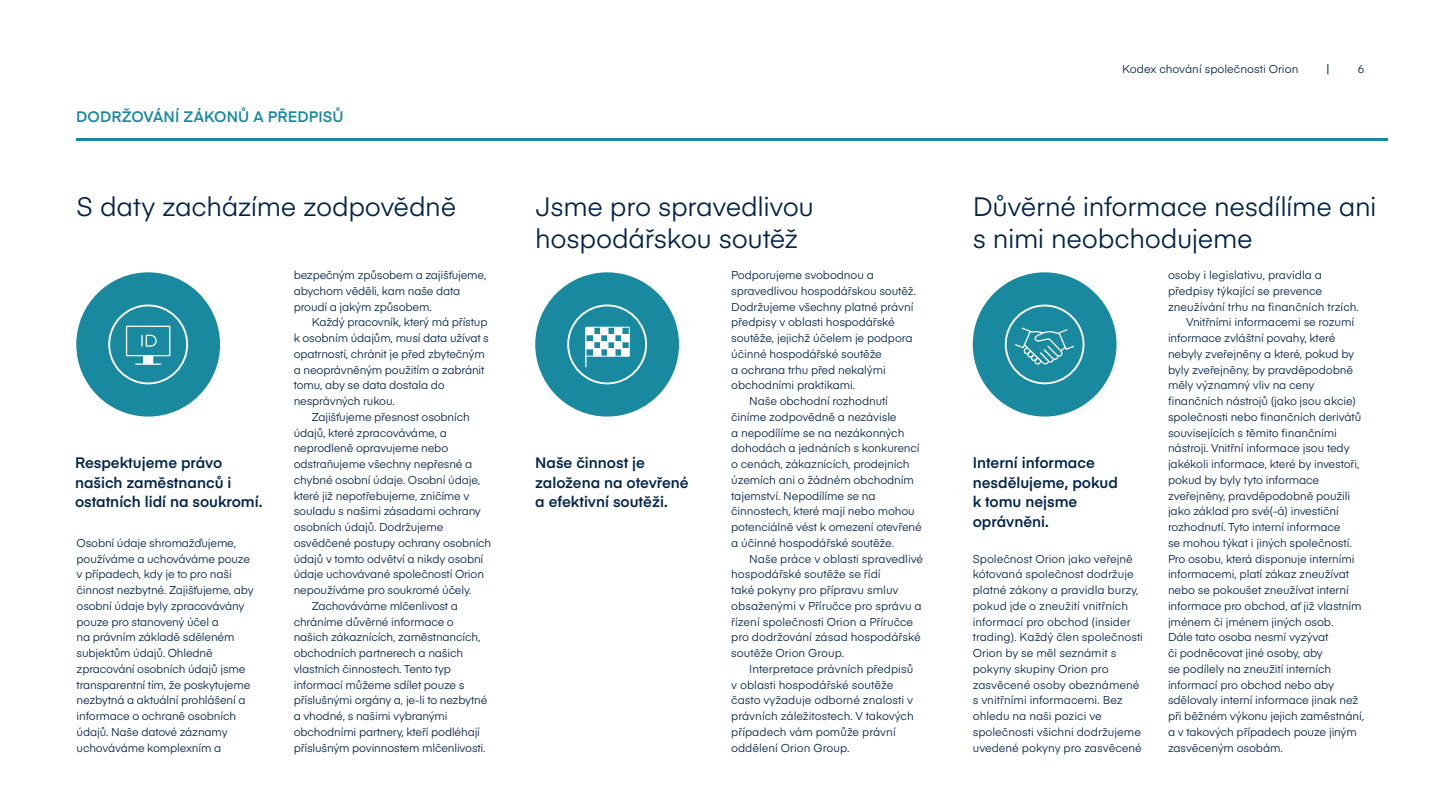
<style>
.page{position:relative;width:1440px;height:810px;background:#fff}
.page>*{position:absolute;margin:0;border:0;box-sizing:border-box;transform-origin:0 0}
.h1_subsub_blue{font:26.25px/32.2px "Eina 03";letter-spacing:-.01em;color:#00234a}
.ingressi{font:600 15px/19.5px "Eina 03";color:#00234a}
.h1_sub{font:600 15px "Eina 03";letter-spacing:.005em;color:#19899f}
.Leipis_indent{font:11.25px/15.8px "Eina 03";letter-spacing:-.01em;color:#00234a}
.Leipis{font:11.25px/15.8px "Eina 03";letter-spacing:-.01em;color:#00234a}
</style>
<div class="page">
<div style="left:76px;top:272px;width:144px;height:145px;background:#19899f;border-radius:50%"></div>
<div style="left:108px;top:305px;width:80px;height:79px;border:2px solid #fff;border-radius:50%"></div>
<div style="left:126px;top:326px;width:44px;height:30px;border:1px solid #fff"></div>
<div style="left:144px;top:356px;width:9px;height:7px;background:#fff"></div>
<div style="left:143px;top:355px;width:10px;height:9px;border:1px solid #fff"></div>
<svg style="left:136px;top:364px;width:25px;height:1px"></svg>
<svg style="left:141px;top:334px;width:16px;height:13px"></svg>
<div style="left:535px;top:272px;width:144px;height:145px;background:#19899f;border-radius:50%"></div>
<div style="left:567px;top:305px;width:80px;height:79px;border:2px solid #fff;border-radius:50%"></div>
<div style="left:586px;top:327px;width:44px;height:29px;border:1px solid #fff"></div>
<div style="left:587px;top:342px;width:7px;height:7px;background:#fff"></div>
<div style="left:586px;top:341px;width:8px;height:8px;border:1px solid #fff"></div>
<div style="left:587px;top:328px;width:7px;height:7px;background:#fff"></div>
<div style="left:586px;top:327px;width:8px;height:8px;border:1px solid #fff"></div>
<div style="left:594px;top:349px;width:7px;height:7px;background:#fff"></div>
<div style="left:593px;top:348px;width:8px;height:8px;border:1px solid #fff"></div>
<div style="left:594px;top:335px;width:7px;height:7px;background:#fff"></div>
<div style="left:593px;top:334px;width:8px;height:8px;border:1px solid #fff"></div>
<div style="left:601px;top:342px;width:7px;height:7px;background:#fff"></div>
<div style="left:600px;top:341px;width:8px;height:8px;border:1px solid #fff"></div>
<div style="left:601px;top:328px;width:7px;height:7px;background:#fff"></div>
<div style="left:600px;top:327px;width:8px;height:8px;border:1px solid #fff"></div>
<div style="left:608px;top:349px;width:7px;height:7px;background:#fff"></div>
<div style="left:607px;top:348px;width:8px;height:8px;border:1px solid #fff"></div>
<div style="left:608px;top:335px;width:7px;height:7px;background:#fff"></div>
<div style="left:607px;top:334px;width:8px;height:8px;border:1px solid #fff"></div>
<div style="left:615px;top:342px;width:7px;height:7px;background:#fff"></div>
<div style="left:614px;top:341px;width:8px;height:8px;border:1px solid #fff"></div>
<div style="left:615px;top:328px;width:7px;height:7px;background:#fff"></div>
<div style="left:614px;top:327px;width:8px;height:8px;border:1px solid #fff"></div>
<div style="left:622px;top:349px;width:7px;height:7px;background:#fff"></div>
<div style="left:621px;top:348px;width:8px;height:8px;border:1px solid #fff"></div>
<div style="left:622px;top:335px;width:7px;height:7px;background:#fff"></div>
<div style="left:621px;top:334px;width:8px;height:8px;border:1px solid #fff"></div>
<hr style="left:585px;top:328px;width:2px;height:39px;background:#fff">
<div style="left:973px;top:272px;width:144px;height:145px;background:#19899f;border-radius:50%"></div>
<div style="left:1005px;top:305px;width:79px;height:79px;border:2px solid #fff;border-radius:50%"></div>
<svg style="left:1015px;top:327px;width:60px;height:38px"></svg>
<hr style="left:76px;top:138px;width:1312px;height:3px;background:#19899f">
<p class="h1_sub" style="left:76px;top:105px;width:269px">DODRŽOVÁNÍ ZÁKONŮ A PŘEDPISŮ</p>
<p class="h1_subsub_blue" style="left:77px;top:189px;width:381px">S daty zacházíme zodpovědně</p>
<p class="Leipis_indent" style="left:1122px;top:61px;width:178px">Kodex chování společnosti Orion</p>
<p class="Leipis_indent" style="left:1358px;top:61px;width:8px">6</p>
<p class="h1_subsub_blue" style="left:535px;top:189px;width:280px">Jsme pro spravedlivou hospodářskou soutěž</p>
<p class="h1_subsub_blue" style="left:973px;top:189px;width:406px">Důvěrné informace nesdílíme ani s nimi neobchodujeme</p>
<p class="Leipis" style="left:294px;top:266px;width:194px">bezpečným způsobem a zajišťujeme, abychom věděli, kam naše data proudí a jakým způsobem.</p>
<p class="Leipis_indent" style="left:294px;top:314px;width:197px;text-indent:18px">Každý pracovník, který má přístup k osobním údajům, musí data užívat s opatrností, chránit je před zbytečným a neoprávněným použitím a zabránit tomu, aby se data dostala do nesprávných rukou.</p>
<p class="Leipis_indent" style="left:294px;top:408px;width:199px;text-indent:18px">Zajišťujeme přesnost osobních údajů, které zpracováváme, a neprodleně opravujeme nebo odstraňujeme všechny nepřesné a chybné osobní údaje. Osobní údaje, které již nepotřebujeme, zničíme v souladu s našimi zásadami ochrany osobních údajů. Dodržujeme osvědčené postupy ochrany osobních údajů v tomto odvětví a nikdy osobní údaje uchovávané společností Orion nepoužíváme pro soukromé účely.</p>
<p class="Leipis_indent" style="left:294px;top:597px;width:195px;text-indent:18px">Zachováváme mlčenlivost a chráníme důvěrné informace o našich zákaznících, zaměstnancích, obchodních partnerech a našich vlastních činnostech. Tento typ informací můžeme sdílet pouze s příslušnými orgány a, je-li to nezbytné a vhodné, s našimi vybranými obchodními partnery, kteří podléhají příslušným povinnostem mlčenlivosti.</p>
<p class="Leipis" style="left:731px;top:266px;width:186px">Podporujeme svobodnou a spravedlivou hospodářskou soutěž.<br>Dodržujeme všechny platné právní předpisy v oblasti hospodářské soutěže, jejichž účelem je podpora účinné hospodářské soutěže<br>a ochrana trhu před nekalými obchodními praktikami.</p>
<p class="Leipis_indent" style="left:731px;top:392px;width:192px;text-indent:18px">Naše obchodní rozhodnutí činíme zodpovědně a nezávisle<br>a nepodílíme se na nezákonných dohodách a jednáních s konkurencí o cenách, zákaznících, prodejních územích ani o žádném obchodním tajemství. Nepodílíme se na činnostech, které mají nebo mohou potenciálně vést k omezení otevřené a účinné hospodářské soutěže.</p>
<p class="Leipis_indent" style="left:731px;top:550px;width:194px;text-indent:18px">Naše práce v oblasti spravedlivé hospodářské soutěže se řídí<br>také pokyny pro přípravu smluv obsaženými v Příručce pro správu a řízení společnosti Orion a Příručce pro dodržování zásad hospodářské soutěže Orion Group.</p>
<p class="Leipis_indent" style="left:731px;top:660px;width:184px;text-indent:18px">Interpretace právních předpisů v oblasti hospodářské soutěže často vyžaduje odborné znalosti v právních záležitostech. V takových případech vám pomůže právní oddělení Orion Group.</p>
<p class="ingressi" style="left:75px;top:452px;width:189px">Respektujeme právo našich zaměstnanců i ostatních lidí na soukromí.</p>
<p class="ingressi" style="left:535px;top:452px;width:155px">Naše činnost je založena na otevřené a efektivní soutěži.</p>
<p class="ingressi" style="left:973px;top:452px;width:147px">Interní informace nesdělujeme, pokud k tomu nejsme oprávněni.</p>
<p class="Leipis" style="left:77px;top:534px;width:179px">Osobní údaje shromažďujeme, používáme a uchováváme pouze v případech, kdy je to pro naši činnost nezbytné. Zajišťujeme, aby osobní údaje byly zpracovávány pouze pro stanovený účel a<br>na právním základě sděleném subjektům údajů. Ohledně zpracování osobních údajů jsme transparentní tím, že poskytujeme nezbytná a aktuální prohlášení a informace o ochraně osobních údajů. Naše datové záznamy uchováváme komplexním a</p>
<p class="Leipis" style="left:973px;top:550px;width:172px">Společnost Orion jako veřejně kótovaná společnost dodržuje platné zákony a pravidla burzy, pokud jde o zneužití vnitřních informací pro obchod (insider trading). Každý člen společnosti<br>Orion by se měl seznámit s pokyny skupiny Orion pro zasvěcené osoby obeznámené s vnitřními informacemi. Bez ohledu na naši pozici ve společnosti všichni dodržujeme uvedené pokyny pro zasvěcené</p>
<p class="Leipis" style="left:1168px;top:266px;width:193px">osoby i legislativu, pravidla a předpisy týkající se prevence zneužívání trhu na finančních trzích.</p>
<p class="Leipis_indent" style="left:1168px;top:314px;width:198px;text-indent:18px">Vnitřními informacemi se rozumí informace zvláštní povahy, které nebyly zveřejněny a které, pokud by byly zveřejněny, by pravděpodobně měly významný vliv na ceny finančních nástrojů (jako jsou akcie) společnosti nebo finančních derivátů souvisejících s těmito finančními nástroji. Vnitřní informace jsou tedy jakékoli informace, které by investoři, pokud by byly tyto informace zveřejněny, pravděpodobně použili jako základ pro své(-á) investiční rozhodnutí. Tyto interní informace<br>se mohou týkat i jiných společností.<br>Pro osobu, která disponuje interními informacemi, platí zákaz zneužívat nebo se pokoušet zneužívat interní informace pro obchod, ať již vlastním jménem či jménem jiných osob.<br>Dále tato osoba nesmí vyzývat<br>či podněcovat jiné osoby, aby<br>se podílely na zneužití interních informací pro obchod nebo aby sdělovaly interní informace jinak než při běžném výkonu jejich zaměstnání, a v takových případech pouze jiným zasvěceným osobám.</p>
</div>
